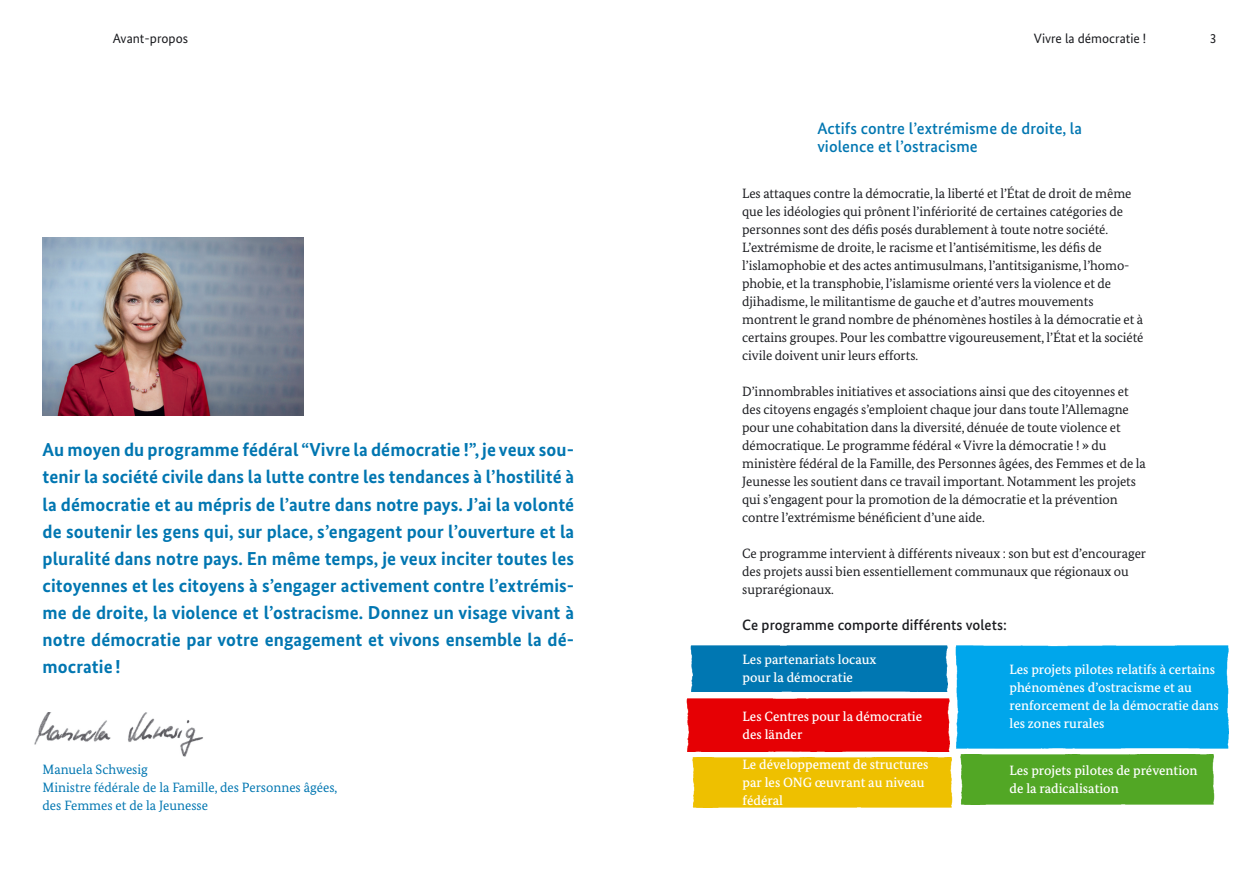
<style>
.page{position:relative;width:1259px;height:893px;background:#fff}
.page>*{position:absolute;margin:0;border:0;box-sizing:border-box;transform-origin:0 0}
.t1{font:700 18.75px/27px "Bundes Sans";letter-spacing:.005em;color:#0076b1;text-align:justify}
.t2{font:500 16.5px/18px "Bundes Sans";letter-spacing:.005em;color:#0076b1}
.t3{font:500 15px "Bundes Sans";letter-spacing:.005em;color:#1b1c20}
.t4{font:13.5px/18px "Bundes Serif";letter-spacing:-.005em;color:#1b1c20}
.t5{font:500 13.5px/18px "Bundes Serif";color:#fff}
.t6{font:13.5px/18px "Bundes Serif";color:#0076b1}
.t7{font:13.5px "Bundes Sans";color:#1b1c20}
</style>
<div class="page">
<svg style="left:956px;top:645px;width:273px;height:104px"></svg>
<div style="left:955px;top:646px;width:273px;height:102px;background:#00a6eb"></div>
<div style="left:960px;top:754px;width:254px;height:50px;background:#52a725"></div>
<div style="left:692px;top:758px;width:260px;height:50px;background:#eec000"></div>
<svg style="left:690px;top:645px;width:258px;height:47px"></svg>
<div style="left:690px;top:646px;width:257px;height:45px;background:#0077b2"></div>
<svg style="left:687px;top:698px;width:263px;height:54px"></svg>
<div style="left:686px;top:699px;width:263px;height:52px;background:#e60004"></div>
<img style="left:43px;top:237px;width:260px;height:179px">
<img style="left:34px;top:712px;width:169px;height:44px">
<p class="t7" style="left:113px;top:30px;width:77px">Avant-propos</p>
<p class="t7" style="left:1034px;top:30px;width:114px">Vivre la démocratie !</p>
<p class="t7" style="left:1209px;top:30px;width:8px">3</p>
<p class="t1" style="left:43px;top:436px;width:533px">Au moyen du programme fédéral “Vivre la démocratie !”, je veux sou&shy;tenir la société civile dans la lutte contre les tendances à l’hostilité à la démocratie et au mépris de l’autre dans notre pays. J’ai la volonté de soutenir les gens qui, sur place, s’engagent pour l’ouverture et la pluralité dans notre pays. En même temps, je veux inciter toutes les citoyennes et les citoyens à s’engager activement contre l’extrémis&shy;me de droite, la violence et l’ostracisme. Donnez un visage vivant à notre démocratie par votre engagement et vivons ensemble la dé&shy;mocratie !</p>
<p class="t6" style="left:43px;top:760px;width:296px">Manuela Schwesig<br>Ministre fédérale de la Famille, des Personnes âgées, des Femmes et de la Jeunesse</p>
<p class="t2" style="left:817px;top:119px;width:266px">Actifs contre l’extrémisme de droite, la violence et l’ostracisme</p>
<p class="t4" style="left:742px;top:184px;width:403px">Les attaques contre la démocratie, la liberté et l’État de droit de même que les idéologies qui prônent l’infériorité de certaines catégories de personnes sont des défis posés durablement à toute notre société.<br>L’extrémisme de droite, le racisme et l’antisémitisme, les défis de l’islamophobie et des actes antimusulmans, l’antitsiganisme, l’homo&shy;phobie, et la transphobie, l’islamisme orienté vers la violence et de djihadisme, le militantisme de gauche et d’autres mouvements montrent le grand nombre de phénomènes hostiles à la démocratie et à certains groupes. Pour les combattre vigoureusement, l’État et la société civile doivent unir leurs efforts.</p>
<p class="t4" style="left:742px;top:382px;width:405px">D’innombrables initiatives et associations ainsi que des citoyennes et des citoyens engagés s’emploient chaque jour dans toute l’Allemagne pour une cohabitation dans la diversité, dénuée de toute violence et démocratique. Le programme fédéral « Vivre la démocratie ! » du ministère fédéral de la Famille, des Personnes âgées, des Femmes et de la Jeunesse les soutient dans ce travail important. Notamment les projets qui s’engagent pour la promotion de la démocratie et la prévention contre l’extrémisme bénéficient d’une aide.</p>
<p class="t4" style="left:742px;top:544px;width:405px">Ce programme intervient à différents niveaux : son but est d’encourager des projets aussi bien essentiellement communaux que régionaux ou suprarégionaux.</p>
<p class="t3" style="left:742px;top:616px;width:266px">Ce programme comporte différents volets:</p>
<p class="t5" style="left:742px;top:650px;width:135px">Les partenariats locaux pour la démocratie</p>
<p class="t5" style="left:742px;top:707px;width:181px">Les Centres pour la démocratie des länder</p>
<p class="t5" style="left:742px;top:755px;width:187px">Le développement de structures par les ONG œuvrant au niveau fédéral</p>
<p class="t5" style="left:1009px;top:661px;width:211px">Les projets pilotes relatifs à certains phénomènes d’ostracisme et au renforcement de la démocratie dans les zones rurales</p>
<p class="t5" style="left:1009px;top:761px;width:190px">Les projets pilotes de prévention de la radicalisation</p>
</div>
